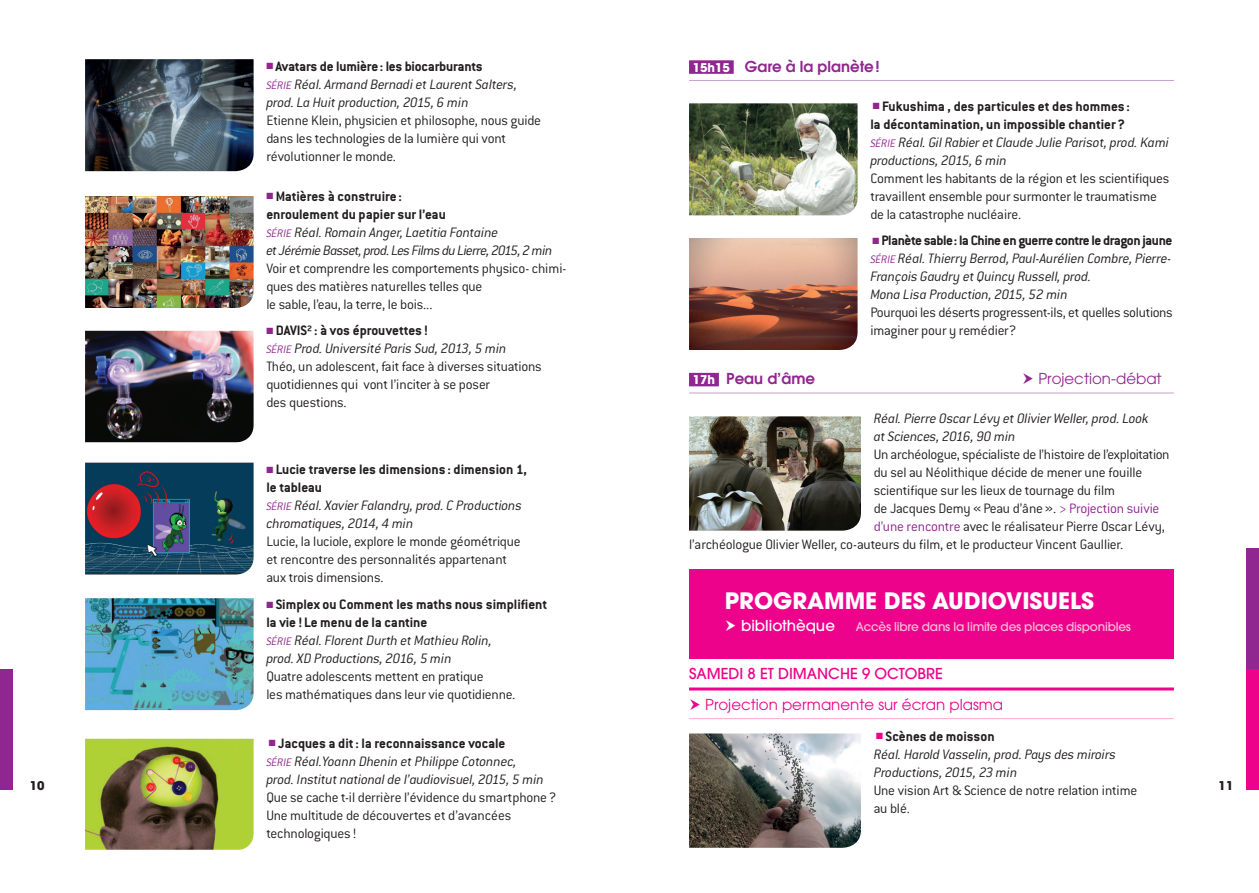
<style>
.page{position:relative;width:1259px;height:893px;background:#fff}
.page>*{position:absolute;margin:0;border:0;box-sizing:border-box;transform-origin:0 0}
.t1{font:700 22.5px "Avant Garde LT";color:#fff}
.t2{font:300 15px/18px "Conduit ITC";letter-spacing:-.015em;color:#231f20}
.t3{font:15px/18px "Conduit ITC Light Italic Alt";letter-spacing:-.015em;color:#231f20}
.t4{font:700 15px/18px "Conduit ITC";color:#231f20}
.t5{font:700 15px "Conduit ITC";letter-spacing:-.03em;color:#231f20}
.t6{font:15px "Avant Garde LT";color:#ed028c}
.t7{font:600 15px "Avant Garde LT";color:#90268f}
.t8{font:500 15px "Avant Garde LT";color:#ed028c}
.t9{font:15px "Avant Garde LT";color:#90268f}
.t10{font:500 15px "Avant Garde LT";color:#fff}
.t11{font:500 12px "Avant Garde LT";letter-spacing:-.015em;color:#f7c1d9}
.t12{font:700 12px "Avant Garde LT";color:#231f20}
.s1{font-weight:700;font-size:12px;color:#fff}
.s2{color:#90268f}
.s3{font-size:12px;color:#90268f}
.s4{color:#ed028c}
</style>
<div class="page">
<div style="left:0;top:669px;width:13px;height:121px;background:#90268f"></div>
<div style="left:1246px;top:669px;width:13px;height:121px;background:#ed028c"></div>
<div style="left:1246px;top:548px;width:13px;height:121px;background:#90268f"></div>
<hr style="left:689px;top:80px;width:485px;height:1px;background:#c7a0c9">
<div style="left:689px;top:60px;width:44px;height:14px;background:#90268f"></div>
<hr style="left:689px;top:393px;width:485px;height:1px;background:#c7a0c9">
<div style="left:689px;top:373px;width:30px;height:13px;background:#90268f"></div>
<hr style="left:689px;top:687px;width:485px;height:3px;background:#ed028c">
<hr style="left:689px;top:718px;width:485px;height:1px;background:#f5adce">
<img style="left:689px;top:103px;width:168px;height:112px">
<img style="left:689px;top:238px;width:168px;height:112px">
<img style="left:689px;top:416px;width:172px;height:115px">
<img style="left:689px;top:733px;width:172px;height:115px">
<img style="left:85px;top:59px;width:169px;height:112px">
<img style="left:85px;top:196px;width:169px;height:112px">
<img style="left:85px;top:330px;width:169px;height:112px">
<img style="left:85px;top:463px;width:169px;height:112px">
<img style="left:85px;top:598px;width:169px;height:112px">
<img style="left:85px;top:739px;width:169px;height:111px">
<div style="left:689px;top:570px;width:485px;height:89px;background:#ed028c"></div>
<p class="t7" style="left:693px;top:56px;width:189px"><span class="s1">15H15</span> Gare à la planète!</p>
<p class="t4" style="left:870px;top:97px;width:261px"><span class="s2">■</span> Fukushima , des particules et des hommes : la décontamination, un impossible chantier?</p>
<p class="t3" style="left:870px;top:133px;width:300px"><span class="s3">Série</span> Réal. Gil Rabier et Claude Julie Parisot, prod. Kami productions, 2015, 6 min</p>
<p class="t2" style="left:870px;top:169px;width:300px">Comment les habitants de la région et les scientifiques travaillent ensemble pour surmonter le traumatisme de la catastrophe nucléaire.</p>
<p class="t5" style="left:872px;top:232px;width:301px"><span class="s2">■</span> Planète sable: la Chine en guerre contre le dragon jaune</p>
<p class="t3" style="left:870px;top:250px;width:303px"><span class="s3">Série</span> Réal. Thierry Berrod, Paul-Aurélien Combre, Pierre-<br>François Gaudry et Quincy Russell, prod.<br>Mona Lisa Production, 2015, 52 min</p>
<p class="t2" style="left:870px;top:304px;width:304px">Pourquoi les déserts progressent-ils, et quelles solutions imaginer pour y remédier?</p>
<p class="t7" style="left:693px;top:369px;width:124px"><span class="s1">17H</span> Peau d’âme</p>
<p class="t9" style="left:1038px;top:370px;width:125px">Projection-débat</p>
<p class="t3" style="left:873px;top:410px;width:277px">Réal. Pierre Oscar Lévy et Olivier Weller, prod. Look at Sciences, 2016, 90 min</p>
<p class="t2" style="left:873px;top:446px;width:297px">Un archéologue, spécialiste de l’histoire de l’exploitation</p>
<p class="t2" style="left:873px;top:464px;width:270px">du sel au Néolithique décide de mener une fouille</p>
<p class="t2" style="left:873px;top:482px;width:243px">scientifique sur les lieux de tournage du film</p>
<p class="t2" style="left:873px;top:500px;width:287px">de Jacques Demy «Peau d’âne». <span class="s2">&gt; Projection suivie</span></p>
<p class="t2" style="left:873px;top:518px;width:293px"><span class="s2">d’une rencontre</span> avec le réalisateur Pierre Oscar Lévy,</p>
<p class="t2" style="left:689px;top:536px;width:436px">l’archéologue Olivier Weller, co-auteurs du film, et le producteur Vincent Gaullier.</p>
<p class="t4" style="left:266px;top:57px;width:218px"><span class="s2">■</span> Avatars de lumière: les biocarburants</p>
<p class="t3" style="left:266px;top:75px;width:252px"><span class="s3">série</span> Réal. Armand Bernadi et Laurent Salters, prod. La Huit production, 2015, 6 min</p>
<p class="t2" style="left:266px;top:111px;width:276px">Etienne Klein, physicien et philosophe, nous guide dans les technologies de la lumière qui vont révolutionner le monde.</p>
<p class="t4" style="left:266px;top:187px;width:181px"><span class="s2">■</span> Matières à construire : enroulement du papier sur l’eau</p>
<p class="t3" style="left:266px;top:223px;width:288px"><span class="s3">série</span> Réal. Romain Anger, Laetitia Fontaine<br>et Jérémie Basset, prod. Les Films du Lierre, 2015, 2 min</p>
<p class="t2" style="left:266px;top:259px;width:301px">Voir et comprendre les comportements physico- chimi&shy;ques des matières naturelles telles que<br>le sable, l’eau, la terre, le bois...</p>
<p class="t4" style="left:266px;top:321px;width:163px"><span class="s2">■</span> DAVIS²: à vos éprouvettes !</p>
<p class="t3" style="left:266px;top:340px;width:242px"><span class="s3">série</span> Prod. Université Paris Sud, 2013, 5 min</p>
<p class="t2" style="left:266px;top:358px;width:277px">Théo, un adolescent, fait face à diverses situations quotidiennes qui vont l’inciter à se poser<br>des questions.</p>
<p class="t4" style="left:266px;top:460px;width:262px"><span class="s2">■</span> Lucie traverse les dimensions : dimension 1, le tableau</p>
<p class="t3" style="left:266px;top:496px;width:257px"><span class="s3">série</span> Réal. Xavier Falandry, prod. C Productions chromatiques, 2014, 4 min</p>
<p class="t2" style="left:266px;top:532px;width:256px">Lucie, la luciole, explore le monde géométrique et rencontre des personnalités appartenant aux trois dimensions.</p>
<p class="t4" style="left:266px;top:595px;width:282px"><span class="s2">■</span> Simplex ou Comment les maths nous simplifient la vie! Le menu de la cantine</p>
<p class="t3" style="left:266px;top:631px;width:227px"><span class="s3">série</span> Réal. Florent Durth et Mathieu Rolin, prod. XD Productions, 2016, 5 min</p>
<p class="t2" style="left:266px;top:667px;width:251px">Quatre adolescents mettent en pratique<br>les mathématiques dans leur vie quotidienne.</p>
<p class="t4" style="left:269px;top:734px;width:238px"><span class="s2">■</span> Jacques a dit: la reconnaissance vocale</p>
<p class="t3" style="left:266px;top:752px;width:279px"><span class="s3">Série</span> Réal.Yoann Dhenin et Philippe Cotonnec, prod. Institut national de l’audiovisuel, 2015, 5 min</p>
<p class="t2" style="left:266px;top:788px;width:292px">Que se cache t-il derrière l’évidence du smartphone?<br>Une multitude de découvertes et d’avancées technologiques !</p>
<h1 class="t1" style="left:725px;top:586px;width:295px">PROGRAMME DES AUDIOVISUE</h1>
<h1 class="t1" style="left:1070px;top:586px;width:24px">LS</h1>
<p class="t10" style="left:741px;top:617px;width:95px">bibliothèque</p>
<p class="t11" style="left:855px;top:620px;width:277px">Accès libre dans la limite des places disponibles</p>
<p class="t8" style="left:689px;top:664px;width:254px">samedi 8 et dimanche 9 octobre</p>
<p class="t6" style="left:705px;top:695px;width:299px">Projection permanente sur écran plasma</p>
<p class="t4" style="left:876px;top:727px;width:120px"><span class="s4">■</span> Scènes de moisson</p>
<p class="t3" style="left:873px;top:745px;width:244px">Réal. Harold Vasselin, prod. Pays des miroirs<br>Productions, 2015, 23 min</p>
<p class="t2" style="left:873px;top:781px;width:265px">Une vision Art &amp; Science de notre relation intime au blé.</p>
<p class="t12" style="left:30px;top:778px;width:16px">10</p>
<p class="t12" style="left:1218px;top:778px;width:16px">11</p>
</div>
